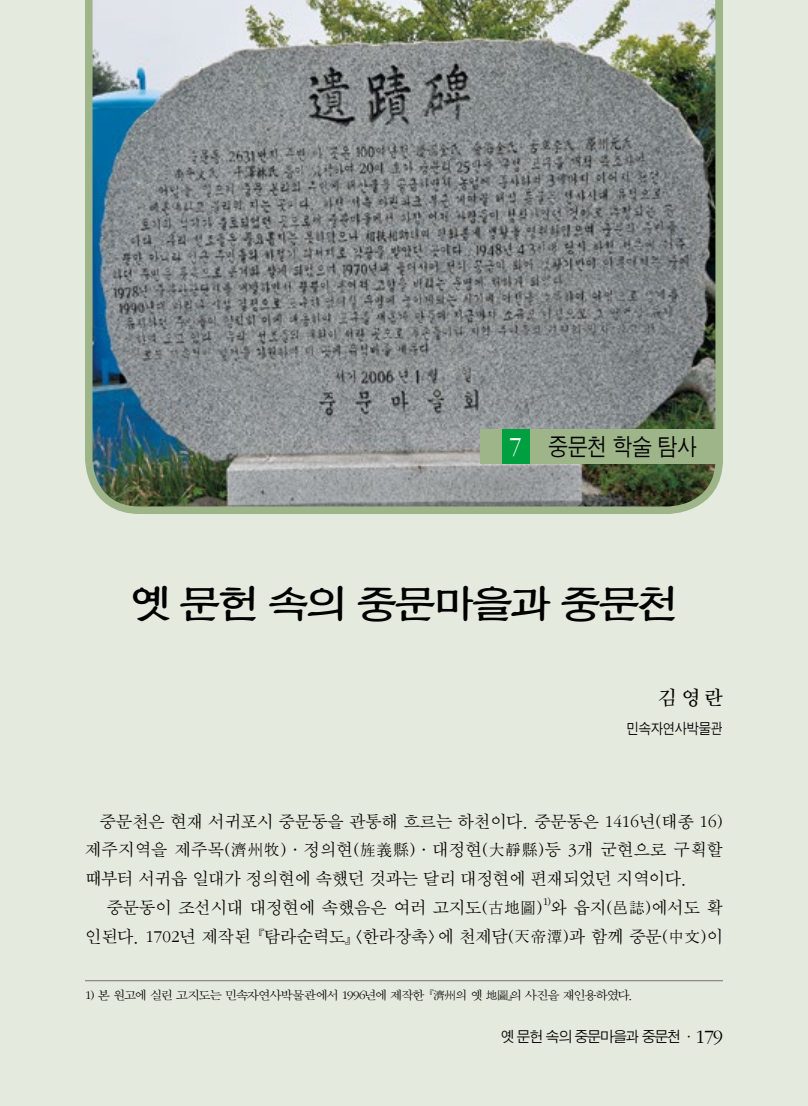
<style>
.page{position:relative;width:808px;height:1106px;background:#e4ebde}
.page>*{position:absolute;margin:0;border:0;box-sizing:border-box;transform-origin:0 0}
.t1{font:40.5px "HY Yea So Medium Pro";letter-spacing:-.05em;color:#000}
.t2{font:24px "Sand Jg";color:#000;scale:.9 1}
.t3{font:21px "Sand Tm";color:#000}
.t4{font:18px/28.8px "Sand Sm";color:#000;text-align:justify}
.t5{font:15px "Sand Jg";letter-spacing:-.05em;color:#000}
.t6{font:15px "Sand Jg";letter-spacing:-.01em;color:#000;scale:.9 1}
.t7{font:12.75px "Sand Sm";letter-spacing:-.07em;color:#000;scale:1.06 1}
.s1{font-family:"Sand Tm";font-size:27px;color:#fff}
.s2{font-size:18px}
.s3{font-family:"Sand Tm";font-size:19.5px}
</style>
<div class="page">
<svg style="left:85px;top:0;width:638px;height:514px;background:#848d8b"></svg>
<div style="left:480px;top:429px;width:243px;height:34px;background:#9db589"></div>
<div style="left:502px;top:429px;width:27px;height:34px;background:#00a041"></div>
<hr style="left:85px;top:980px;width:638px;height:1px;background:#727171">
<h2 class="t2" style="left:509px;top:434px;width:210px"><span class="s1">7</span> 중문천 학술 탐사</h2>
<h1 class="t1" style="left:130px;top:582px;width:550px">옛 문헌 속의 중문마을과 중문천</h1>
<p class="t3" style="left:658px;top:686px;width:67px">김영란</p>
<p class="t6" style="left:627px;top:720px;width:108px">민속자연사박물관</p>
<p class="t4" style="left:85px;top:808px;width:639px;text-indent:15px">중문천은 현재 서귀포시 중문동을 관통해 흐르는 하천이다. 중문동은 1416년(태종 16) 제주지역을 제주목(濟州牧)·정의현(旌義縣)·대정현(大靜縣)등 3개 군현으로 구획할 때부터 서귀읍 일대가 정의현에 속했던 것과는 달리 대정현에 편재되었던 지역이다.</p>
<p class="t4" style="left:85px;top:895px;width:639px;text-align:right">중문동이 조선시대 대정현에 속했음은 여러 고지도(古地圖)<sup>1)</sup>와 읍지(邑誌)에서도 확 인된다. 1702년 제작된 『탐라순력도』&lt;한라장촉&gt;에 천제담(天帝潭)과 함께 중문(中文)이</p>
<p class="t7" style="left:85px;top:989px;width:518px">1) 본 원고에 실린 고지도는 민속자연사박물관에서 1996년에 제작한 『濟州의 옛 地圖』의 사진을 재인용하였다.</p>
<p class="t5" style="left:501px;top:1029px;width:224px">옛 문헌 속의 중문마을과 중문천<span class="s2">ㆍ</span><span class="s3">179</span></p>
</div>
